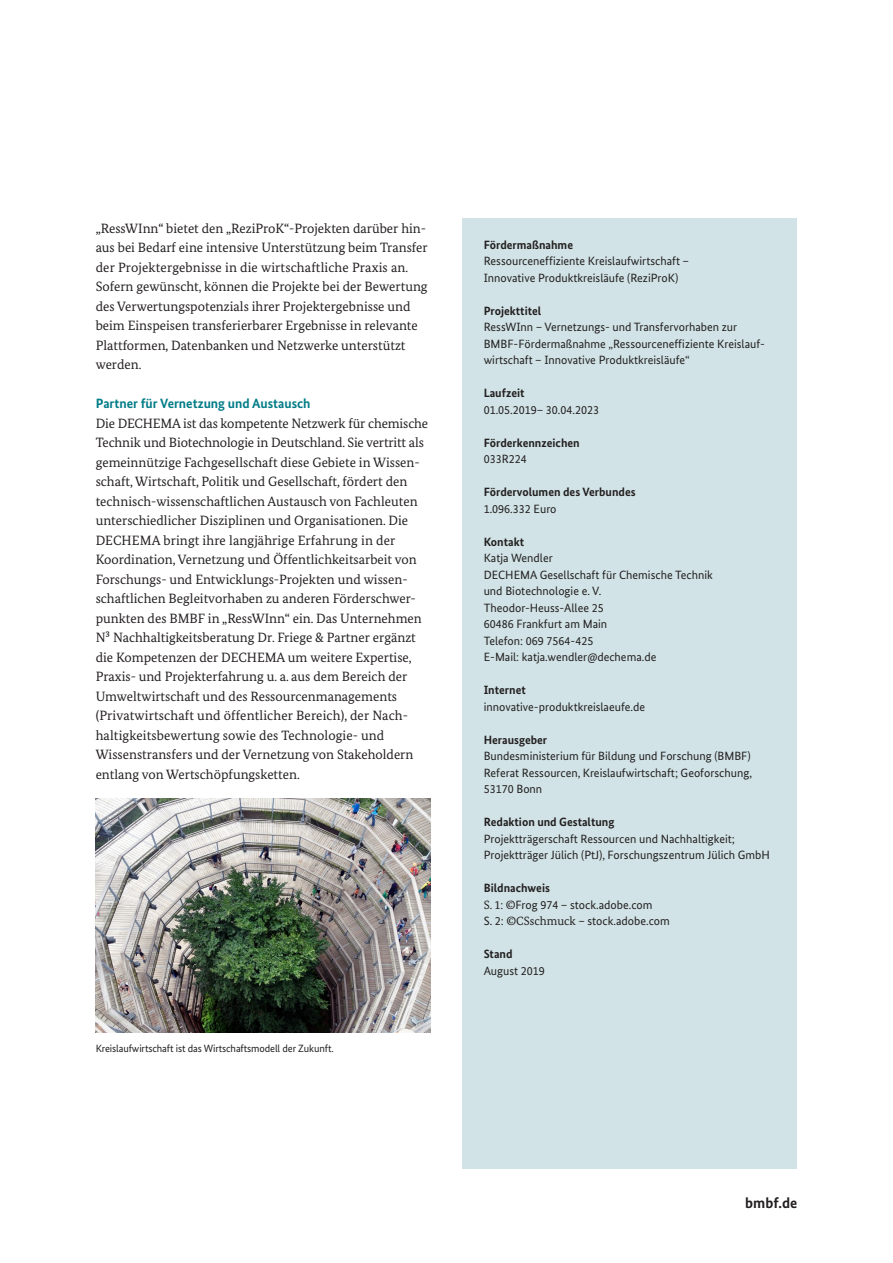
<style>
.page{position:relative;width:893px;height:1263px;background:#fff}
.page>*{position:absolute;margin:0;border:0;box-sizing:border-box;transform-origin:0 0}
.t1{font:700 15px "Bundes Sans";color:#231f20}
.t2{font:13.5px/19.5px "Bundes Serif";color:#231f20}
.t3{font:700 13.5px "Bundes Sans";color:#007c87}
.t4{font:12px/16.5px "Bundes Sans";color:#231f20}
.t5{font:700 12px "Bundes Sans";color:#231f20}
.t6{font:10.5px "Bundes Sans";letter-spacing:-.01em;color:#231f20}
.s1{font-weight:700}
.s2{font-family:"Bundes Serif"}
</style>
<div class="page">
<div style="left:462px;top:218px;width:335px;height:951px;background:#d1e3e6"></div>
<img style="left:96px;top:798px;width:335px;height:234px">
<p class="t2" style="left:96px;top:218px;width:333px">„RessWInn“ bietet den „ReziProK“-Projekten darüber hin&shy;aus bei Bedarf eine intensive Unterstützung beim Transfer der Projektergebnisse in die wirtschaftliche Praxis an.<br>Sofern gewünscht, können die Projekte bei der Bewertung des Verwertungspotenzials ihrer Projektergebnisse und beim Einspeisen transferierbarer Ergebnisse in relevante Plattformen, Datenbanken und Netzwerke unterstützt werden.</p>
<p class="t3" style="left:96px;top:396px;width:216px">Partner für Vernetzung und Austausch</p>
<p class="t2" style="left:96px;top:413px;width:334px">Die DECHEMA ist das kompetente Netzwerk für chemische Technik und Biotechnologie in Deutschland. Sie vertritt als gemeinnützige Fachgesellschaft diese Gebiete in Wissen&shy;schaft, Wirtschaft, Politik und Gesellschaft, fördert den technisch-wissenschaftlichen Austausch von Fachleuten unterschiedlicher Disziplinen und Organisationen. Die DECHEMA bringt ihre langjährige Erfahrung in der Koordination, Vernetzung und Öffentlichkeitsarbeit von Forschungs- und Entwicklungs-Projekten und wissen&shy;schaftlichen Begleitvorhaben zu anderen Förderschwer&shy;punkten des BMBF in „RessWInn“ ein. Das Unternehmen N³ Nachhaltigkeitsberatung Dr. Friege &amp; Partner ergänzt die Kompetenzen der DECHEMA um weitere Expertise, Praxis- und Projekterfahrung u. a. aus dem Bereich der Umweltwirtschaft und des Ressourcenmanagements (Privatwirtschaft und öffentlicher Bereich), der Nach&shy;haltigkeitsbewertung sowie des Technologie- und Wissenstransfers und der Vernetzung von Stakeholdern entlang von Wertschöpfungsketten.</p>
<p class="t6" style="left:96px;top:1042px;width:239px">Kreislaufwirtschaft ist das Wirtschaftsmodell der Zukunft.</p>
<p class="t5" style="left:484px;top:237px;width:91px">Fördermaßnahme</p>
<p class="t4" style="left:484px;top:253px;width:207px">Ressourceneffiziente Kreislaufwirtschaft –<br>Innovative Produktkreisläufe (ReziProK)</p>
<p class="t5" style="left:484px;top:303px;width:59px">Projekttitel</p>
<p class="t4" style="left:484px;top:319px;width:283px">RessWInn – Vernetzungs- und Transfervorhaben zur<br>BMBF-Fördermaßnahme „Ressourceneffiziente Kreislauf&shy;wirtschaft – Innovative Produktkreisläufe“</p>
<p class="t5" style="left:484px;top:386px;width:42px">Laufzeit</p>
<p class="t4" style="left:484px;top:401px;width:117px">01.05.2019– 30.04.2023</p>
<p class="t5" style="left:484px;top:435px;width:98px">Förderkennzeichen</p>
<p class="t4" style="left:484px;top:451px;width:45px">033R224</p>
<p class="t5" style="left:484px;top:485px;width:153px">Fördervolumen des Verbundes</p>
<p class="t4" style="left:484px;top:500px;width:74px">1.096.332 Euro</p>
<p class="t5" style="left:484px;top:534px;width:42px">Kontakt</p>
<p class="t4" style="left:484px;top:550px;width:231px">Katja Wendler<br>DECHEMA Gesellschaft für Chemische Technik und Biotechnologie e. V.<br>Theodor-Heuss-Allee 25<br>60486 Frankfurt am Main<br>Telefon: 069 7564-425<br>E-Mail: katja.wendler@dechema.de</p>
<p class="t5" style="left:484px;top:683px;width:44px">Internet</p>
<p class="t4" style="left:484px;top:698px;width:163px">innovative-produktkreislaeufe.de</p>
<p class="t5" style="left:484px;top:732px;width:65px">Herausgeber</p>
<p class="t4" style="left:484px;top:748px;width:270px;text-align:justify">Bundesministerium für Bildung und Forschung (BMBF)<br>Referat Ressourcen, Kreislaufwirtschaft; Geoforschung, 53170 Bonn</p>
<p class="t5" style="left:484px;top:815px;width:132px">Redaktion und Gestaltung</p>
<p class="t4" style="left:484px;top:830px;width:288px">Projektträgerschaft Ressourcen und Nachhaltigkeit;<br>Projektträger Jülich (PtJ), Forschungszentrum Jülich GmbH</p>
<p class="t4" style="left:484px;top:880px;width:188px"><span class="s1">Bildnachweis<br></span><span class="s2">S. 1: ©</span>Frog 974 – stock.adobe.com<br>S. 2: <span class="s2">©CSschmuck</span> – stock.adobe.com</p>
<p class="t5" style="left:484px;top:947px;width:30px">Stand</p>
<p class="t4" style="left:484px;top:962px;width:63px">August 2019</p>
<p class="t1" style="left:745px;top:1194px;width:54px">bmbf.de</p>
</div>
